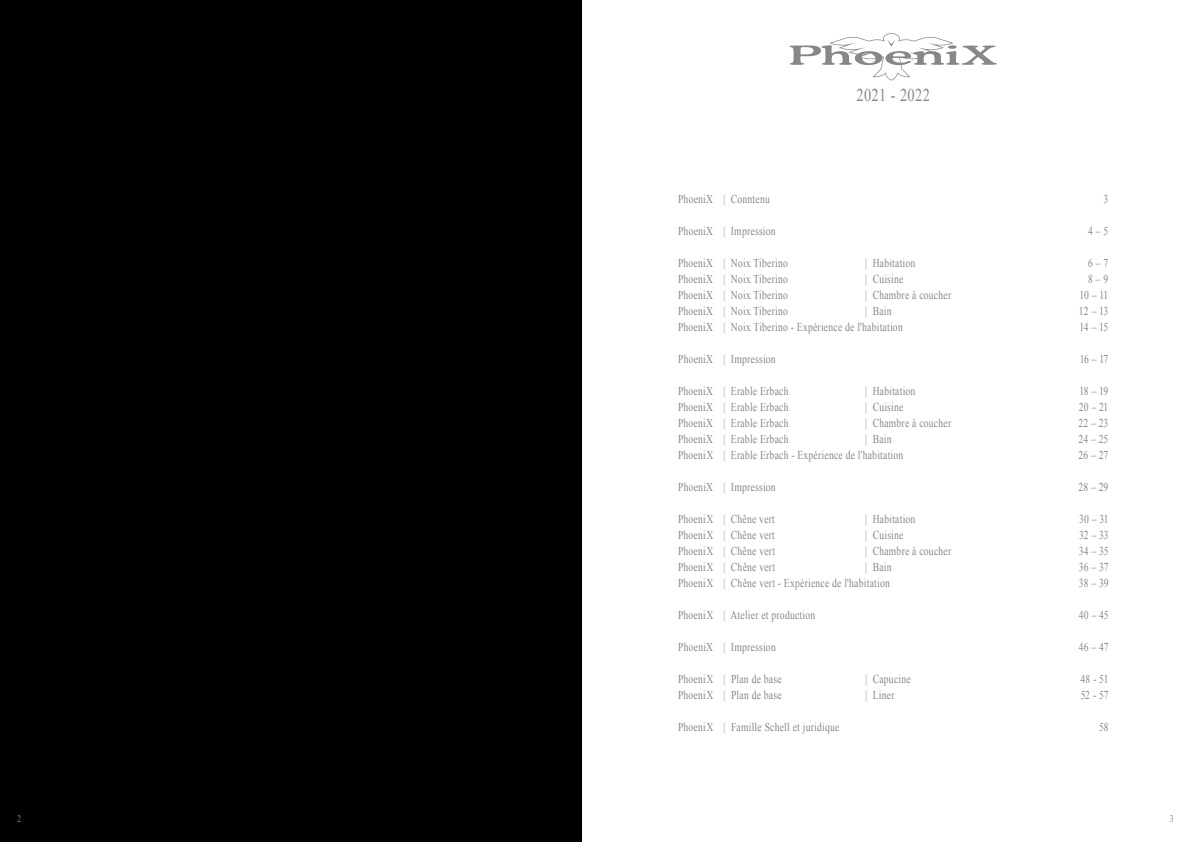
<style>
.page{position:relative;width:1191px;height:842px;background:#fff}
.page>*{position:absolute;margin:0;border:0;box-sizing:border-box;transform-origin:0 0}
.t1{font:18px "Times New Roman";letter-spacing:.025em;color:#868786;scale:.8 1}
.t2{font:12px "Times New Roman";letter-spacing:.025em;color:#868786;scale:.8 1}
.t3{font:10px "Times New Roman";color:#868786;scale:.8 1}
</style>
<div class="page">
<div style="left:0;top:0;width:581px;height:842px;background:#000"></div>
<svg style="left:789px;top:33px;width:207px;height:48px"></svg>
<h1 class="t1" style="left:856px;top:83px;width:93px">2021 - 2022</h1>
<p class="t2" style="left:678px;top:190px;width:116px">PhoeniX | Conntenu</p>
<p class="t2" style="left:1103px;top:190px;width:8px">3</p>
<p class="t2" style="left:678px;top:222px;width:124px">PhoeniX | Impression</p>
<p class="t2" style="left:1088px;top:222px;width:27px">4 – 5</p>
<p class="t2" style="left:678px;top:254px;width:139px">PhoeniX | Noix Tiberino</p>
<p class="t2" style="left:865px;top:254px;width:64px">| Habitation</p>
<p class="t2" style="left:1088px;top:254px;width:27px">6 – 7</p>
<p class="t2" style="left:678px;top:270px;width:139px">PhoeniX | Noix Tiberino</p>
<p class="t2" style="left:865px;top:270px;width:49px">| Cuisine</p>
<p class="t2" style="left:1088px;top:270px;width:27px">8 – 9</p>
<p class="t2" style="left:678px;top:286px;width:139px">PhoeniX | Noix Tiberino</p>
<p class="t2" style="left:865px;top:286px;width:109px">| Chambre à coucher</p>
<p class="t2" style="left:1079px;top:286px;width:38px">10 – 11</p>
<p class="t2" style="left:678px;top:302px;width:139px">PhoeniX | Noix Tiberino</p>
<p class="t2" style="left:865px;top:302px;width:34px">| Bain</p>
<p class="t2" style="left:1079px;top:302px;width:38px">12 – 13</p>
<p class="t2" style="left:678px;top:318px;width:282px">PhoeniX | Noix Tiberino - Expérience de l'habitation</p>
<p class="t2" style="left:1079px;top:318px;width:38px">14 – 15</p>
<p class="t2" style="left:678px;top:350px;width:124px">PhoeniX | Impression</p>
<p class="t2" style="left:1079px;top:350px;width:37px">16 – 17</p>
<p class="t2" style="left:678px;top:382px;width:139px">PhoeniX | Erable Erbach</p>
<p class="t2" style="left:865px;top:382px;width:64px">| Habitation</p>
<p class="t2" style="left:1079px;top:382px;width:38px">18 – 19</p>
<p class="t2" style="left:678px;top:398px;width:139px">PhoeniX | Erable Erbach</p>
<p class="t2" style="left:865px;top:398px;width:49px">| Cuisine</p>
<p class="t2" style="left:1079px;top:398px;width:38px">20 – 21</p>
<p class="t2" style="left:678px;top:414px;width:139px">PhoeniX | Erable Erbach</p>
<p class="t2" style="left:865px;top:414px;width:109px">| Chambre à coucher</p>
<p class="t2" style="left:1078px;top:414px;width:39px">22 – 23</p>
<p class="t2" style="left:678px;top:430px;width:139px">PhoeniX | Erable Erbach</p>
<p class="t2" style="left:865px;top:430px;width:34px">| Bain</p>
<p class="t2" style="left:1078px;top:430px;width:39px">24 – 25</p>
<p class="t2" style="left:678px;top:446px;width:283px">PhoeniX | Erable Erbach - Expérience de l'habitation</p>
<p class="t2" style="left:1078px;top:446px;width:39px">26 – 27</p>
<p class="t2" style="left:678px;top:478px;width:124px">PhoeniX | Impression</p>
<p class="t2" style="left:1078px;top:478px;width:39px">28 – 29</p>
<p class="t2" style="left:678px;top:510px;width:123px">PhoeniX | Chêne vert</p>
<p class="t2" style="left:865px;top:510px;width:64px">| Habitation</p>
<p class="t2" style="left:1079px;top:510px;width:38px">30 – 31</p>
<p class="t2" style="left:678px;top:526px;width:123px">PhoeniX | Chêne vert</p>
<p class="t2" style="left:865px;top:526px;width:49px">| Cuisine</p>
<p class="t2" style="left:1079px;top:526px;width:38px">32 – 33</p>
<p class="t2" style="left:678px;top:542px;width:123px">PhoeniX | Chêne vert</p>
<p class="t2" style="left:865px;top:542px;width:109px">| Chambre à coucher</p>
<p class="t2" style="left:1078px;top:542px;width:39px">34 – 35</p>
<p class="t2" style="left:678px;top:558px;width:123px">PhoeniX | Chêne vert</p>
<p class="t2" style="left:865px;top:558px;width:34px">| Bain</p>
<p class="t2" style="left:1078px;top:558px;width:39px">36 – 37</p>
<p class="t2" style="left:678px;top:574px;width:266px">PhoeniX | Chêne vert - Expérience de l'habitation</p>
<p class="t2" style="left:1079px;top:574px;width:38px">38 – 39</p>
<p class="t2" style="left:678px;top:606px;width:173px">PhoeniX | Atelier et production</p>
<p class="t2" style="left:1078px;top:606px;width:39px">40 – 45</p>
<p class="t2" style="left:678px;top:638px;width:124px">PhoeniX | Impression</p>
<p class="t2" style="left:1078px;top:638px;width:39px">46 – 47</p>
<p class="t2" style="left:678px;top:670px;width:131px">PhoeniX | Plan de base</p>
<p class="t2" style="left:865px;top:670px;width:58px">| Capucine</p>
<p class="t2" style="left:1080px;top:670px;width:36px">48 - 51</p>
<p class="t2" style="left:678px;top:686px;width:131px">PhoeniX | Plan de base</p>
<p class="t2" style="left:865px;top:686px;width:38px">| Liner</p>
<p class="t2" style="left:1080px;top:686px;width:36px">52 - 57</p>
<p class="t2" style="left:678px;top:718px;width:203px">PhoeniX | Famille Schell et juridique</p>
<p class="t2" style="left:1099px;top:718px;width:13px">58</p>
<p class="t3" style="left:17px;top:812px;width:6px">2</p>
<p class="t3" style="left:1170px;top:812px;width:6px">3</p>
</div>
